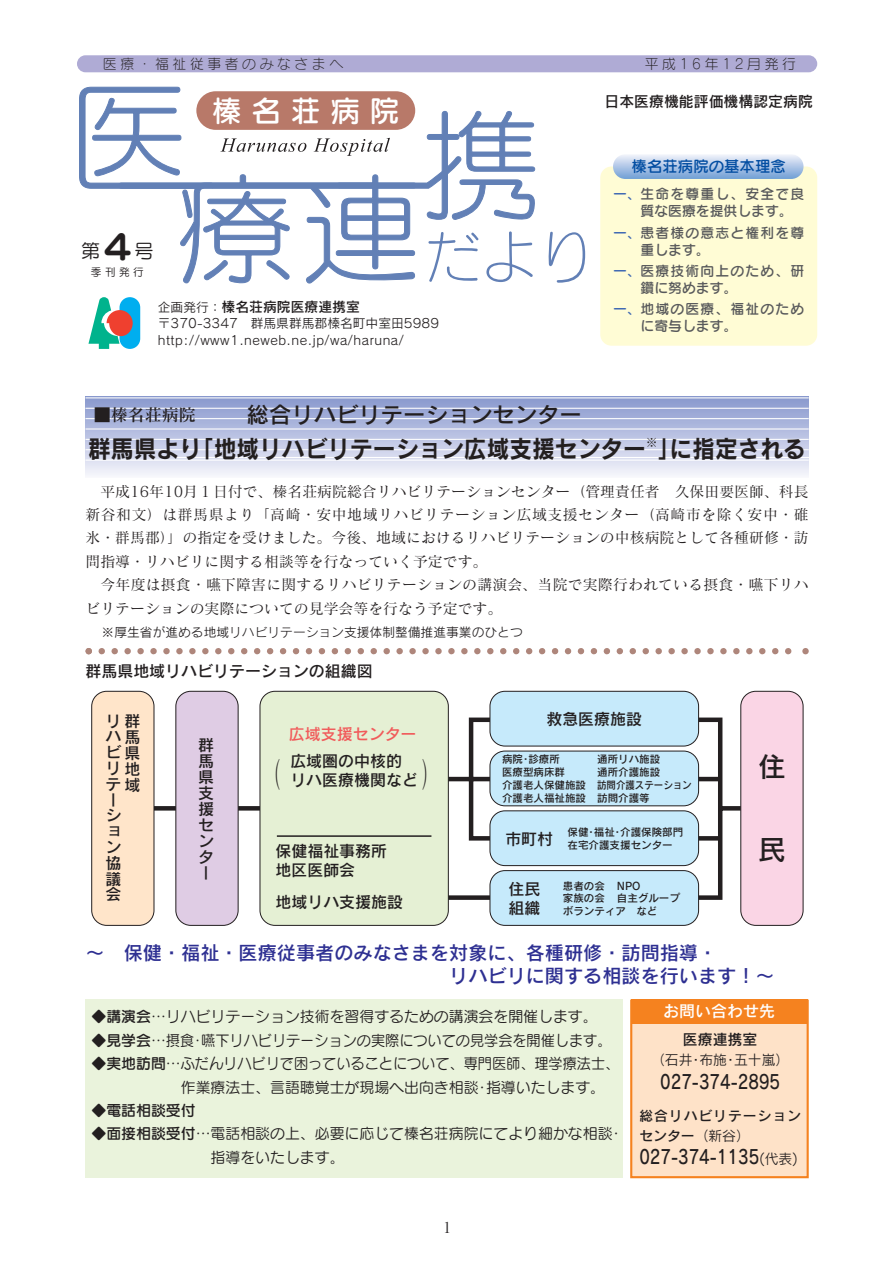
<style>
.page{position:relative;width:893px;height:1262px;background:#fff}
.page>*{position:absolute;margin:0;border:0;box-sizing:border-box;transform-origin:0 0}
.t1{font:31.8px "Matisse CID L";color:#231f20;scale:.65 1}
.t2{font:29.7px "Seurat CID DB";color:#fff}
.t3{font:27.6px "Rodin CID DB";color:#231f20}
.t4{font:24.45px "Rodin CID B";color:#231f20;scale:.93 1}
.t5{font:22.35px "Rodin CID DB";color:#231f20}
.t6{font:19.2px/23.4px "Rodin CID DB";color:#2e3092}
.t7{font:19.2px "Rodin CID DB";color:#231f20;scale:.8 1}
.t8{font:19.2px "Seurat CID M";color:#231f20}
.t9{font:15.9px/15.9px "Rodin CID DB";color:#231f20}
.t10{font:15.9px "Rodin CID DB";color:#f15b5b}
.t11{font:15.9px "Rodin CID DB";color:#fff}
.t12{font:15.75px/15.8px "Rodin CID DB";color:#231f20}
.t13{font:15.45px "Seurat CID DB";color:#034ea2}
.t14{font:14.85px/23.4px "Matisse CID M";color:#231f20;text-align:justify}
.t15{font:14.85px/23.4px "Seurat CID M";color:#231f20}
.t16{font:14.85px "Rodin CID DB";color:#231f20}
.t17{font:14.85px "Seurat CID DB";color:#231f20}
.t18{font:13.8px/17px "Seurat CID DB";letter-spacing:.085em;color:#58595b}
.t19{font:13.8px "Seurat CID L";letter-spacing:.26em;color:#231f20}
.t20{font:13.8px/17px "Seurat CID DB";color:#58595b}
.t21{font:13.8px/20.2px "Rodin CID DB";letter-spacing:.07em;color:#231f20}
.t22{font:13.8px "Rodin CID DB";color:#231f20}
.t23{font:13.8px "Rodin CID M";color:#231f20}
.t24{font:12.75px/16.5px "Rodin CID M";color:#231f20}
.t25{font:10.65px "Seurat CID M";color:#231f20}
.t26{font:10.5px/12.8px "Rodin CID DB";color:#231f20}
.s1{font-family:"Seurat CID B";font-size:34.05px}
.s2{font-family:"Rodin CID M";font-size:12.75px}
.s3{color:#416ab3}
.s4{font-family:"Matisse CID DB";font-size:16.95px}
.s5{font-size:15.9px}
.s6{font-family:"Seurat CID DB"}
.s7{font-family:"Rodin CID M"}
.s8{font-family:"Rodin CID M";font-size:13.8px}
</style>
<div class="page">
<svg style="left:85px;top:396px;width:723px;height:79px;background:#bec5e4"></svg>
<div style="left:631px;top:1000px;width:176px;height:177px;background:#fee2c8"></div>
<div style="left:630px;top:999px;width:178px;height:179px;border:2px solid #f5821f"></div>
<div style="left:85px;top:999px;width:538px;height:179px;background:#eaf3dc"></div>
<hr style="left:85px;top:397px;width:723px;height:1px;background:#fff">
<hr style="left:85px;top:408px;width:723px;height:1px;background:#fff">
<hr style="left:85px;top:418px;width:723px;height:1px;background:#fff">
<hr style="left:85px;top:428px;width:723px;height:1px;background:#fff">
<hr style="left:85px;top:439px;width:723px;height:1px;background:#fff">
<hr style="left:85px;top:449px;width:723px;height:1px;background:#fff">
<hr style="left:85px;top:459px;width:723px;height:1px;background:#fff">
<div style="left:77px;top:55px;width:740px;height:17px;background:#afabd5;border-radius:9px"></div>
<div style="left:600px;top:166px;width:217px;height:180px;background:#fffcd5;border-radius:11px"></div>
<svg style="left:79px;top:86px;width:456px;height:198px"></svg>
<svg style="left:548px;top:231px;width:37px;height:52px"></svg>
<svg style="left:613px;top:154px;width:190px;height:25px;background:#b1c8e7"></svg>
<svg style="left:117px;top:295px;width:26px;height:56px"></svg>
<div style="left:119px;top:297px;width:21px;height:52px;background:#00aeef;border-radius:10px"></div>
<svg style="left:88px;top:295px;width:50px;height:56px"></svg>
<svg style="left:154px;top:715px;width:586px;height:187px"></svg>
<div style="left:91px;top:691px;width:63px;height:234px;background:#ffe5ca;border:1px solid #231f20;border-radius:15px"></div>
<div style="left:175px;top:691px;width:63px;height:234px;background:#dfcce4;border:1px solid #231f20;border-radius:15px"></div>
<div style="left:740px;top:691px;width:63px;height:234px;background:#fad5e5;border:1px solid #231f20;border-radius:15px"></div>
<div style="left:259px;top:691px;width:189px;height:234px;background:#e5f0d4;border:1px solid #231f20;border-radius:15px"></div>
<div style="left:489px;top:750px;width:210px;height:56px;background:#c6eafb;border:1px solid #231f20;border-radius:15px"></div>
<div style="left:489px;top:691px;width:210px;height:55px;background:#c6eafb;border:1px solid #231f20;border-radius:15px"></div>
<div style="left:489px;top:870px;width:210px;height:55px;background:#c6eafb;border:1px solid #231f20;border-radius:15px"></div>
<div style="left:489px;top:810px;width:210px;height:56px;background:#c6eafb;border:1px solid #231f20;border-radius:15px"></div>
<hr style="left:277px;top:835px;width:154px;height:2px;background:#231f20">
<svg style="left:85px;top:648px;width:723px;height:6px"></svg>
<div style="left:631px;top:999px;width:176px;height:24px;background:#f5821f"></div>
<hr style="left:176px;top:457px;width:716px;height:1px;background:#fff">
<p class="t19" style="left:103px;top:58px;width:242px">医療・福祉従事者のみなさまへ</p>
<p class="t19" style="left:644px;top:58px;width:153px">平成16年12月発行</p>
<p class="t8" style="left:81px;top:244px;width:74px">第<span class="s1">４</span>号</p>
<p class="t25" style="left:91px;top:268px;width:54px">季刊発行</p>
<h2 class="t2" style="left:212px;top:99px;width:189px">榛 名 荘 病 院</h2>
<p class="t22" style="left:158px;top:301px;width:217px"><span class="s2">企画発行：</span>榛名荘病院医療連携室　</p>
<p class="t24" style="left:158px;top:317px;width:283px">〒370-3347 群馬県群馬郡榛名町中室田5989 http://www1.neweb.ne.jp/wa/haruna/</p>
<p class="t16" style="left:604px;top:96px;width:210px">日本医療機能評価機構認定病院</p>
<p class="t13" style="left:631px;top:160px;width:156px">榛名荘病院の基本理念</p>
<p class="t20" style="left:640px;top:188px;width:165px;text-indent:-28px"><span class="s3">一、</span>生命を尊重し、安全で良質な医療を提供します。</p>
<p class="t18" style="left:640px;top:226px;width:165px;text-indent:-28px"><span class="s3">一、</span>患者様の意志と権利を尊重します。</p>
<p class="t18" style="left:640px;top:264px;width:165px;text-indent:-28px"><span class="s3">一、</span>医療技術向上のため、研鑽に努めます。</p>
<p class="t18" style="left:640px;top:302px;width:165px;text-indent:-28px"><span class="s3">一、</span>地域の医療、福祉のために寄与します。</p>
<h3 class="t5" style="left:94px;top:406px;width:489px"><span class="s4">■榛名荘病院　　　</span>総合リハビリテーションセンター</h3>
<h3 class="t4" style="left:88px;top:439px;width:773px">群馬県より「地域リハビリテーション広域支援センター<sup>※</sup>」に指定される</h3>
<p class="t14" style="left:85px;top:481px;width:724px;text-indent:15px">平成16年10月１日付で、榛名荘病院総合リハビリテーションセンター（管理責任者　久保田要医師、科長新谷和文）は群馬県より「高崎・安中地域リハビリテーション広域支援センター（高崎市を除く安中・碓氷・群馬郡）」の指定を受けました。今後、地域におけるリハビリテーションの中核病院として各種研修・訪問指導・リハビリに関する相談等を行なっていく予定です。</p>
<p class="t14" style="left:85px;top:575px;width:724px;text-indent:15px">今年度は摂食・嚥下障害に関するリハビリテーションの講演会、当院で実際行われている摂食・嚥下リハビリテーションの実際についての見学会等を行なう予定です。</p>
<p class="t24" style="left:102px;top:625px;width:422px">※厚生省が進める地域リハビリテーション支援体制整備推進事業のひとつ</p>
<p class="t9" style="left:85px;top:665px;width:289px">群馬県地域リハビリテーションの組織図</p>
<p class="t12" style="left:105px;top:715px;width:36px">リ<span class="s5">群</span>ハ<span class="s5">馬</span>ビ<span class="s5">県</span>リ<span class="s5">地</span>テ<span class="s5">域</span>ーション協議会</p>
<p class="t9" style="left:198px;top:739px;width:17px;text-align:justify">群馬県支援センター</p>
<h1 class="t1" style="left:273px;top:760px;width:13px">(</h1>
<p class="t10" style="left:289px;top:728px;width:129px">広域支援センター</p>
<p class="t9" style="left:290px;top:753px;width:129px;line-height:18.9px">広域圏の中核的リハ医療機関など</p>
<p class="t9" style="left:275px;top:844px;width:113px;line-height:18.9px">保健福祉事務所地区医師会</p>
<p class="t9" style="left:275px;top:896px;width:129px">地域リハ支援施設</p>
<p class="t9" style="left:546px;top:713px;width:97px">救急医療施設</p>
<p class="t26" style="left:502px;top:754px;width:59px">病院･診療所</p>
<p class="t26" style="left:597px;top:754px;width:64px">通所リハ施設</p>
<p class="t26" style="left:502px;top:767px;width:64px">医療型病床群</p>
<p class="t26" style="left:502px;top:767px;width:191px;text-indent:95px">通所介護施設<br>介護老人保健施設 訪問介護ステーション介護老人福祉施設 訪問介護等</p>
<p class="t9" style="left:505px;top:833px;width:49px">市町村</p>
<p class="t26" style="left:567px;top:827px;width:117px">保健･福祉･介護保険部門在宅介護支援センター</p>
<p class="t9" style="left:508px;top:881px;width:33px;line-height:18.9px">住民組織</p>
<p class="t26" style="left:563px;top:880px;width:118px">患者の会 NPO<br>家族の会 自主グループボランティア　など</p>
<h3 class="t3" style="left:758px;top:756px;width:29px">住</h3>
<h3 class="t3" style="left:758px;top:839px;width:29px">民</h3>
<p class="t6" style="left:449px;top:943px;width:327px;text-indent:-364px">～　保健・福祉・医療従事者のみなさまを対象に、各種研修・訪問指導・<br>リハビリに関する相談を行います！～</p>
<p class="t15" style="left:91px;top:1007px;width:507px"><span class="s6">◆講演会</span>…リハビリテーション技術を習得するための講演会を開催します。</p>
<p class="t15" style="left:91px;top:1030px;width:521px"><span class="s6">◆見学会</span>…摂食･嚥下リハビリテーションの実際についての見学会を開催します。</p>
<p class="t15" style="left:181px;top:1053px;width:440px;text-indent:-89px"><span class="s6">◆実地訪問</span>…ふだんリハビリで困っていることについて、専門医師、理学療法士、作業療法士、言語聴覚士が現場へ出向き相談･指導いたします。</p>
<p class="t17" style="left:91px;top:1104px;width:106px">◆電話相談受付</p>
<p class="t15" style="left:210px;top:1124px;width:411px;text-indent:-119px"><span class="s6">◆面接相談受付</span>…電話相談の上、必要に応じて榛名荘病院にてより細かな相談･指導をいたします。</p>
<p class="t11" style="left:663px;top:1005px;width:113px">お問い合わせ先</p>
<p class="t16" style="left:683px;top:1033px;width:76px">医療連携室</p>
<p class="t23" style="left:651px;top:1054px;width:140px">（石井･布施･五十嵐）</p>
<p class="t7" style="left:660px;top:1074px;width:151px">027-374-2895</p>
<p class="t21" style="left:639px;top:1107px;width:163px">総合リハビリテーションセンター<span class="s7">（新谷）</span></p>
<p class="t7" style="left:639px;top:1149px;width:200px">027-374-1135<span class="s8">(代表)</span></p>
<p class="t14" style="left:442px;top:1218px;width:11px">1</p>
</div>
